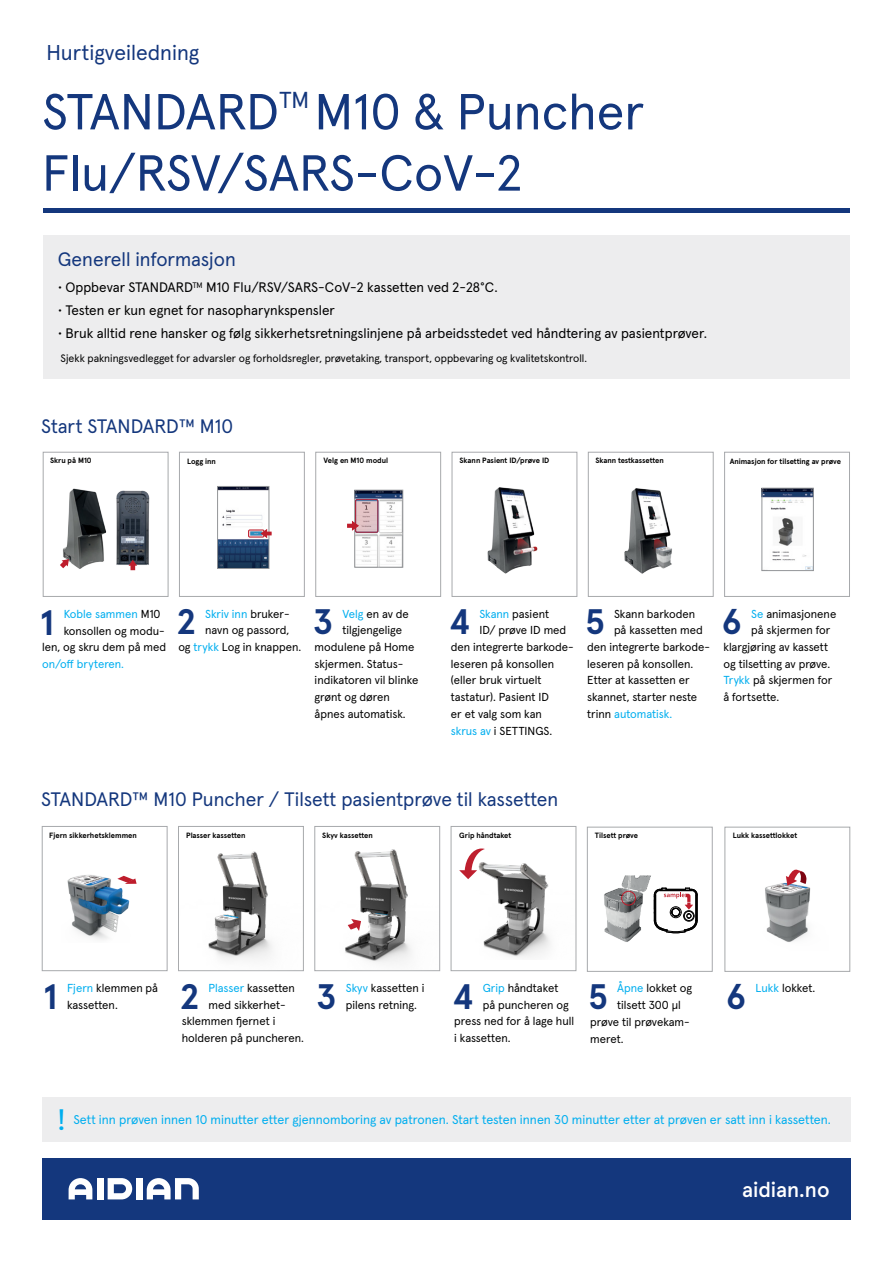
<style>
.page{position:relative;width:893px;height:1263px;background:#fff}
.page>*{position:absolute;margin:0;border:0;box-sizing:border-box;transform-origin:0 0}
.t1{font:50.55px/61.2px "Apercu Pro";color:#14377d}
.t2{font:700 35.4px "Apercu Pro";color:#14377d}
.t3{font:29.55px "Apercu Pro";color:#00aeef;scale:1.05 1}
.t4{font:21.45px "Apercu Pro";color:#14377d}
.t5{font:500 21.45px "Apercu Pro";color:#fff}
.t6{font:19.5px "Apercu Pro";color:#14377d}
.t7{font:13.8px "Apercu Pro";color:#000}
.t8{font:12.75px "Apercu Pro";color:#00aeef}
.t9{font:11.55px/16.6px "Apercu Pro";color:#000}
.t10{font:11.55px "Apercu Pro";color:#00aeef}
.t11{font:10.8px "Apercu Pro";color:#000}
.t12{font:700 7.65px "Apercu Pro";color:#000}
.s1{color:#000}
.s2{color:#00aeef}
</style>
<div class="page">
<div style="left:316px;top:452px;width:125px;height:145px;border:1px solid #a7a9ac"></div>
<img style="left:357px;top:492px;width:44px;height:73px">
<div style="left:355px;top:490px;width:48px;height:77px;border:1px solid #939598"></div>
<div style="left:355px;top:499px;width:23px;height:33px;border:1px solid #be1d2c"></div>
<svg style="left:355px;top:500px;width:23px;height:32px"></svg>
<svg style="left:347px;top:521px;width:12px;height:10px"></svg>
<div style="left:43px;top:235px;width:807px;height:144px;background:#ededee"></div>
<div style="left:43px;top:452px;width:125px;height:145px;border:1px solid #a7a9ac"></div>
<div style="left:179px;top:452px;width:126px;height:145px;border:1px solid #a7a9ac"></div>
<div style="left:452px;top:452px;width:125px;height:145px;border:1px solid #a7a9ac"></div>
<div style="left:588px;top:452px;width:125px;height:145px;border:1px solid #a7a9ac"></div>
<div style="left:724px;top:452px;width:126px;height:145px;border:1px solid #a7a9ac"></div>
<hr style="left:43px;top:208px;width:807px;height:4px;background:#14377d">
<div style="left:42px;top:1097px;width:809px;height:44px;background:#ededee"></div>
<div style="left:587px;top:827px;width:125px;height:144px;border:1px solid #a7a9ac"></div>
<div style="left:725px;top:827px;width:125px;height:144px;border:1px solid #a7a9ac"></div>
<img style="left:136px;top:490px;width:14px;height:75px">
<img style="left:63px;top:488px;width:73px;height:83px">
<svg style="left:60px;top:559px;width:9px;height:9px"></svg>
<img style="left:219px;top:488px;width:48px;height:79px">
<div style="left:217px;top:486px;width:52px;height:83px;border:1px solid #939598"></div>
<svg style="left:249px;top:530px;width:15px;height:7px"></svg>
<div style="left:248px;top:530px;width:16px;height:7px;border:1px solid #be1d2c"></div>
<svg style="left:260px;top:529px;width:12px;height:9px"></svg>
<img style="left:487px;top:487px;width:51px;height:87px">
<img style="left:575px;top:484px;width:2px;height:100px">
<img style="left:588px;top:482px;width:2px;height:102px">
<img style="left:624px;top:488px;width:48px;height:86px">
<div style="left:42px;top:1159px;width:809px;height:61px;background:#14377d"></div>
<svg style="left:108px;top:1178px;width:24px;height:21px"></svg>
<div style="left:97px;top:1178px;width:6px;height:21px;background:#fff"></div>
<div style="left:136px;top:1178px;width:6px;height:21px;background:#fff"></div>
<svg style="left:69px;top:1178px;width:23px;height:21px"></svg>
<svg style="left:147px;top:1178px;width:52px;height:21px"></svg>
<div style="left:42px;top:826px;width:125px;height:145px;border:1px solid #a7a9ac"></div>
<div style="left:178px;top:826px;width:126px;height:145px;border:1px solid #a7a9ac"></div>
<div style="left:315px;top:826px;width:125px;height:145px;border:1px solid #a7a9ac"></div>
<div style="left:451px;top:826px;width:125px;height:145px;border:1px solid #a7a9ac"></div>
<img style="left:67px;top:875px;width:70px;height:65px">
<img style="left:178px;top:850px;width:126px;height:120px">
<img style="left:315px;top:844px;width:124px;height:126px">
<img style="left:483px;top:848px;width:93px;height:111px">
<img style="left:764px;top:490px;width:47px;height:79px">
<div style="left:762px;top:488px;width:51px;height:83px;border:1px solid #939598"></div>
<img style="left:725px;top:485px;width:1px;height:93px">
<img style="left:588px;top:865px;width:79px;height:85px">
<div style="left:621px;top:891px;width:15px;height:14px;border:1px solid #be1d2c;border-radius:50%"></div>
<svg style="left:654px;top:888px;width:44px;height:45px"></svg>
<img style="left:765px;top:883px;width:46px;height:59px">
<svg style="left:786px;top:869px;width:21px;height:17px"></svg>
<svg style="left:459px;top:848px;width:26px;height:31px"></svg>
<svg style="left:341px;top:907px;width:26px;height:30px"></svg>
<h3 class="t4" style="left:46px;top:36px;width:154px">Hurtigveiledning</h3>
<h1 class="t1" style="left:42px;top:77px;width:604px">STANDARD<sup>TM</sup> M10 &amp; Puncher<br>Flu/RSV/SARS-CoV-2</h1>
<h3 class="t6" style="left:58px;top:244px;width:180px">Generell informasjon</h3>
<p class="t7" style="left:58px;top:277px;width:441px">• Oppbevar STANDARD<sup>TM</sup> M10 Flu/RSV/SARS-CoV-2 kassetten ved 2-28°C.</p>
<p class="t7" style="left:58px;top:300px;width:279px">• Testen er kun egnet for nasopharynkspensler</p>
<p class="t7" style="left:58px;top:322px;width:651px">• Bruk alltid rene hansker og følg sikkerhetsretningslinjene på arbeidsstedet ved håndtering av pasientprøver.</p>
<p class="t11" style="left:61px;top:350px;width:528px">Sjekk pakningsvedlegget for advarsler og forholdsregler, prøvetaking, transport, oppbevaring og kvalitetskontroll.</p>
<h3 class="t6" style="left:41px;top:411px;width:194px">Start STANDARD™ M10</h3>
<p class="t12" style="left:50px;top:455px;width:43px">Skru på M10</p>
<p class="t12" style="left:187px;top:455px;width:30px">Logg inn</p>
<p class="t12" style="left:324px;top:455px;width:66px">Velg en M10 modul</p>
<p class="t12" style="left:460px;top:455px;width:91px">Skann Pasient ID/prøve ID</p>
<p class="t12" style="left:595px;top:455px;width:70px">Skann testkassetten</p>
<p class="t12" style="left:730px;top:455px;width:113px">Animasjon for tilsetting av prøve</p>
<h2 class="t2" style="left:40px;top:594px;width:15px">1</h2>
<p class="t10" style="left:64px;top:605px;width:98px">Koble sammen <span class="s1">M10</span></p>
<p class="t9" style="left:64px;top:621px;width:102px">konsollen og modu-</p>
<p class="t9" style="left:42px;top:638px;width:125px">len, og skru dem på med</p>
<p class="t10" style="left:42px;top:655px;width:84px">on/off bryteren.</p>
<h2 class="t2" style="left:177px;top:594px;width:20px">2</h2>
<p class="t10" style="left:205px;top:605px;width:86px">Skriv inn <span class="s1">bruker-</span></p>
<p class="t9" style="left:205px;top:621px;width:86px">navn og passord,</p>
<p class="t9" style="left:178px;top:638px;width:124px">og <span class="s2">trykk</span> Log in knappen.</p>
<h2 class="t2" style="left:313px;top:594px;width:21px">3</h2>
<p class="t9" style="left:342px;top:604px;width:68px"><span class="s2">Velg</span> en av de</p>
<p class="t9" style="left:342px;top:621px;width:61px">tilgjengelige</p>
<p class="t9" style="left:315px;top:638px;width:101px">modulene på Home</p>
<p class="t9" style="left:315px;top:654px;width:90px">skjermen. Status-</p>
<p class="t9" style="left:315px;top:671px;width:105px">indikatoren vil blinke</p>
<p class="t9" style="left:315px;top:688px;width:77px">grønt og døren</p>
<p class="t9" style="left:315px;top:704px;width:93px">åpnes automatisk.</p>
<h2 class="t2" style="left:449px;top:594px;width:22px">4</h2>
<p class="t9" style="left:479px;top:604px;width:71px"><span class="s2">Skann</span> pasient</p>
<p class="t9" style="left:479px;top:621px;width:88px">ID/ prøve ID med</p>
<p class="t9" style="left:451px;top:638px;width:124px">den integrerte barkode-</p>
<p class="t9" style="left:451px;top:654px;width:105px">leseren på konsollen</p>
<p class="t9" style="left:451px;top:671px;width:92px">(eller bruk virtuelt</p>
<p class="t9" style="left:451px;top:688px;width:100px">tastatur). Pasient ID</p>
<p class="t9" style="left:451px;top:704px;width:93px">er et valg som kan</p>
<p class="t9" style="left:451px;top:721px;width:103px"><span class="s2">skrus av</span> i SETTINGS.</p>
<h2 class="t2" style="left:586px;top:594px;width:20px">5</h2>
<p class="t9" style="left:614px;top:604px;width:83px">Skann barkoden</p>
<p class="t9" style="left:614px;top:621px;width:90px">på kassetten med</p>
<p class="t9" style="left:587px;top:638px;width:124px">den integrerte barkode-</p>
<p class="t9" style="left:587px;top:654px;width:108px">leseren på konsollen.</p>
<p class="t9" style="left:587px;top:671px;width:104px">Etter at kassetten er</p>
<p class="t9" style="left:587px;top:688px;width:112px">skannet, starter neste</p>
<p class="t10" style="left:587px;top:705px;width:86px"><span class="s1">trinn</span> automatisk.</p>
<h2 class="t2" style="left:722px;top:594px;width:21px">6</h2>
<p class="t9" style="left:751px;top:604px;width:87px"><span class="s2">Se</span> animasjonene</p>
<p class="t9" style="left:751px;top:621px;width:81px">på skjermen for</p>
<p class="t9" style="left:723px;top:638px;width:106px">klargjøring av kassett</p>
<p class="t9" style="left:723px;top:654px;width:108px">og tilsetting av prøve.</p>
<p class="t9" style="left:723px;top:671px;width:110px"><span class="s2">Trykk</span> på skjermen for</p>
<p class="t9" style="left:723px;top:688px;width:57px">å fortsette.</p>
<h3 class="t6" style="left:41px;top:784px;width:519px">STANDARD™ M10 Puncher / Tilsett pasientprøve til kassetten</h3>
<p class="t12" style="left:49px;top:829px;width:89px">Fjern sikkerhetsklemmen</p>
<p class="t12" style="left:186px;top:829px;width:61px">Plasser kassetten</p>
<p class="t12" style="left:322px;top:829px;width:52px">Skyv kassetten</p>
<p class="t12" style="left:459px;top:829px;width:54px">Grip håndtaket</p>
<p class="t12" style="left:595px;top:830px;width:45px">Tilsett prøve</p>
<p class="t12" style="left:733px;top:830px;width:66px">Lukk kassettlokket</p>
<h2 class="t2" style="left:44px;top:969px;width:15px">1</h2>
<p class="t9" style="left:67px;top:979px;width:92px"><span class="s2">Fjern</span> klemmen på kassetten.</p>
<h2 class="t2" style="left:317px;top:968px;width:21px">3</h2>
<p class="t9" style="left:346px;top:978px;width:80px"><span class="s2">Skyv</span> kassetten i</p>
<h2 class="t2" style="left:181px;top:968px;width:20px">2</h2>
<p class="t9" style="left:209px;top:978px;width:88px"><span class="s2">Plasser</span> kassetten</p>
<p class="t9" style="left:209px;top:995px;width:79px">med sikkerhet-</p>
<p class="t9" style="left:182px;top:1012px;width:95px">sklemmen fjernet i</p>
<p class="t9" style="left:182px;top:1029px;width:124px">holderen på puncheren.</p>
<p class="t9" style="left:346px;top:995px;width:73px">pilens retning.</p>
<h2 class="t2" style="left:453px;top:968px;width:22px">4</h2>
<p class="t9" style="left:483px;top:978px;width:77px"><span class="s2">Grip</span> håndtaket</p>
<p class="t9" style="left:483px;top:995px;width:87px">på puncheren og</p>
<p class="t9" style="left:454px;top:1012px;width:121px">press ned for å lage hull</p>
<p class="t9" style="left:454px;top:1029px;width:58px">i kassetten.</p>
<h2 class="t2" style="left:589px;top:969px;width:20px">5</h2>
<p class="t9" style="left:617px;top:979px;width:77px"><span class="s2">Åpne</span> lokket og</p>
<p class="t9" style="left:617px;top:996px;width:65px">tilsett 300 µl</p>
<p class="t9" style="left:590px;top:1012px;width:101px">prøve til prøvekam-</p>
<p class="t9" style="left:590px;top:1029px;width:35px">meret.</p>
<h2 class="t2" style="left:726px;top:969px;width:21px">6</h2>
<p class="t9" style="left:755px;top:979px;width:61px"><span class="s2">Lukk</span> lokket.</p>
<h3 class="t3" style="left:57px;top:1096px;width:10px">!</h3>
<p class="t8" style="left:73px;top:1110px;width:759px">Sett inn prøven innen 10 minutter etter gjennomboring av patronen. Start testen innen 30 minutter etter at prøven er satt inn i kassetten.</p>
<h3 class="t5" style="left:742px;top:1173px;width:89px">aidian.no</h3>
</div>
